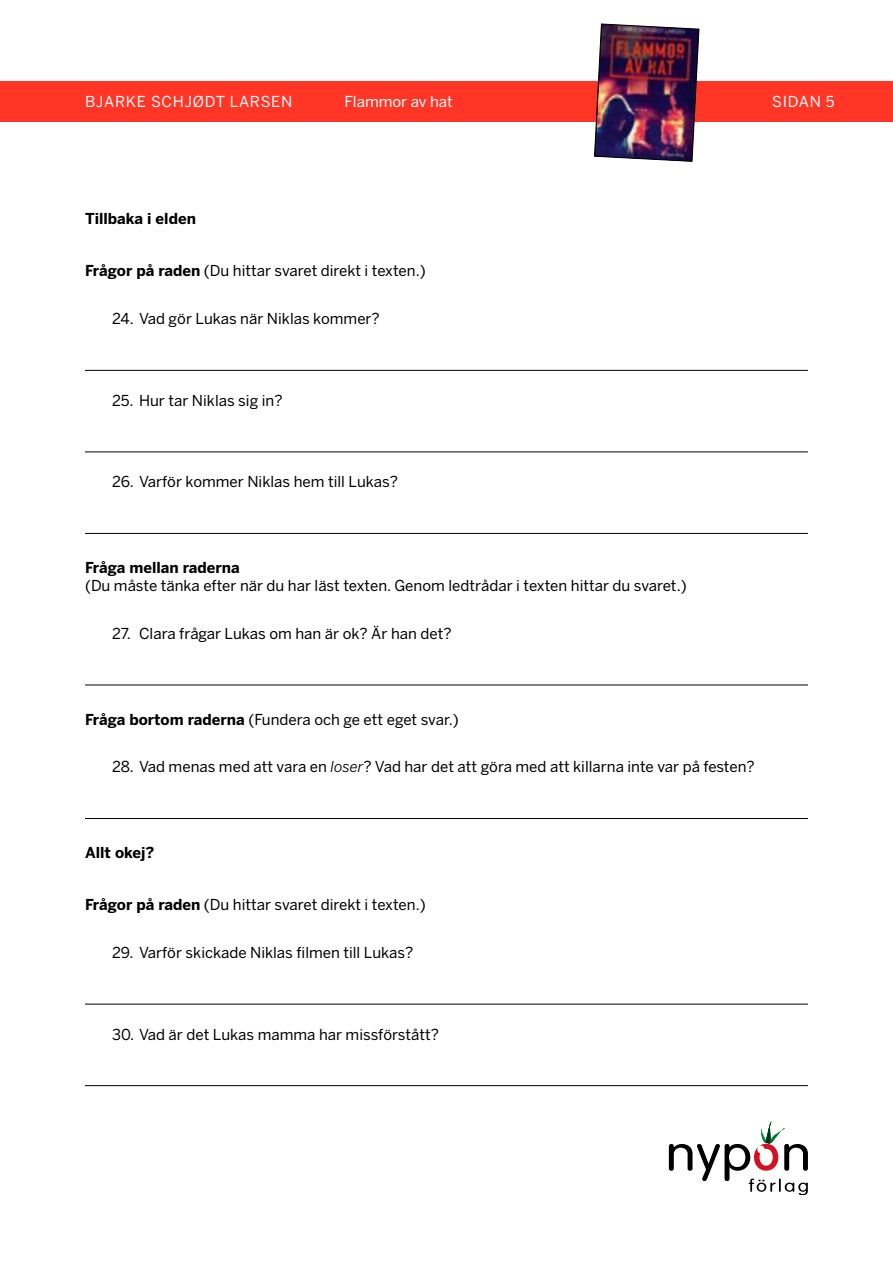
<style>
.page{position:relative;width:893px;height:1263px;background:#fff}
.page>*{position:absolute;margin:0;border:0;box-sizing:border-box;transform-origin:0 0}
.t1{font:15px "Benton Sans";color:#000}
.t2{font:700 15px "Benton Sans";color:#000}
.t3{font:15px "Benton Sans";letter-spacing:.04em;color:#fff}
.t4{font:15px "Benton Sans";color:#fff}
.s1{font-weight:700}
.s2{font-style:italic}
</style>
<div class="page">
<div style="left:0;top:81px;width:893px;height:40px;background:#ff3625"></div>
<svg style="left:669px;top:1121px;width:139px;height:74px"></svg>
<img style="left:594px;top:23px;width:105px;height:139px">
<hr style="left:85px;top:370px;width:723px;height:1px;background:#000">
<hr style="left:85px;top:451px;width:723px;height:1px;background:#000">
<hr style="left:85px;top:533px;width:723px;height:1px;background:#000">
<hr style="left:85px;top:685px;width:723px;height:1px;background:#000">
<hr style="left:85px;top:818px;width:723px;height:1px;background:#000">
<hr style="left:85px;top:1004px;width:723px;height:1px;background:#000">
<hr style="left:85px;top:1085px;width:723px;height:1px;background:#000">
<p class="t3" style="left:85px;top:93px;width:209px">BJARKE SCHJØDT LARSEN</p>
<p class="t4" style="left:344px;top:93px;width:110px">Flammor av hat</p>
<p class="t3" style="left:772px;top:93px;width:64px">SIDAN 5</p>
<p class="t2" style="left:85px;top:210px;width:112px">Tillbaka i elden</p>
<p class="t1" style="left:85px;top:262px;width:342px"><span class="s1">Frågor på raden</span> (Du hittar svaret direkt i texten.)</p>
<p class="t1" style="left:112px;top:310px;width:269px">24. Vad gör Lukas när Niklas kommer?</p>
<p class="t1" style="left:112px;top:392px;width:172px">25. Hur tar Niklas sig in?</p>
<p class="t1" style="left:112px;top:473px;width:287px">26. Varför kommer Niklas hem till Lukas?</p>
<p class="t2" style="left:85px;top:559px;width:156px">Fråga mellan raderna</p>
<p class="t1" style="left:85px;top:577px;width:603px">(Du måste tänka efter när du har läst texten. Genom ledtrådar i texten hittar du svaret.)</p>
<p class="t1" style="left:112px;top:625px;width:341px">27. Clara frågar Lukas om han är ok? Är han det?</p>
<p class="t1" style="left:85px;top:710px;width:375px"><span class="s1">Fråga bortom raderna</span> (Fundera och ge ett eget svar.)</p>
<p class="t1" style="left:112px;top:758px;width:644px">28. Vad menas med att vara en <span class="s2">loser</span>? Vad har det att göra med att killarna inte var på festen?</p>
<p class="t2" style="left:85px;top:844px;width:71px">Allt okej?</p>
<p class="t1" style="left:85px;top:896px;width:342px"><span class="s1">Frågor på raden</span> (Du hittar svaret direkt i texten.)</p>
<p class="t1" style="left:112px;top:944px;width:303px">29. Varför skickade Niklas filmen till Lukas?</p>
<p class="t1" style="left:112px;top:1025px;width:328px">30. Vad är det Lukas mamma har missförstått?</p>
</div>
